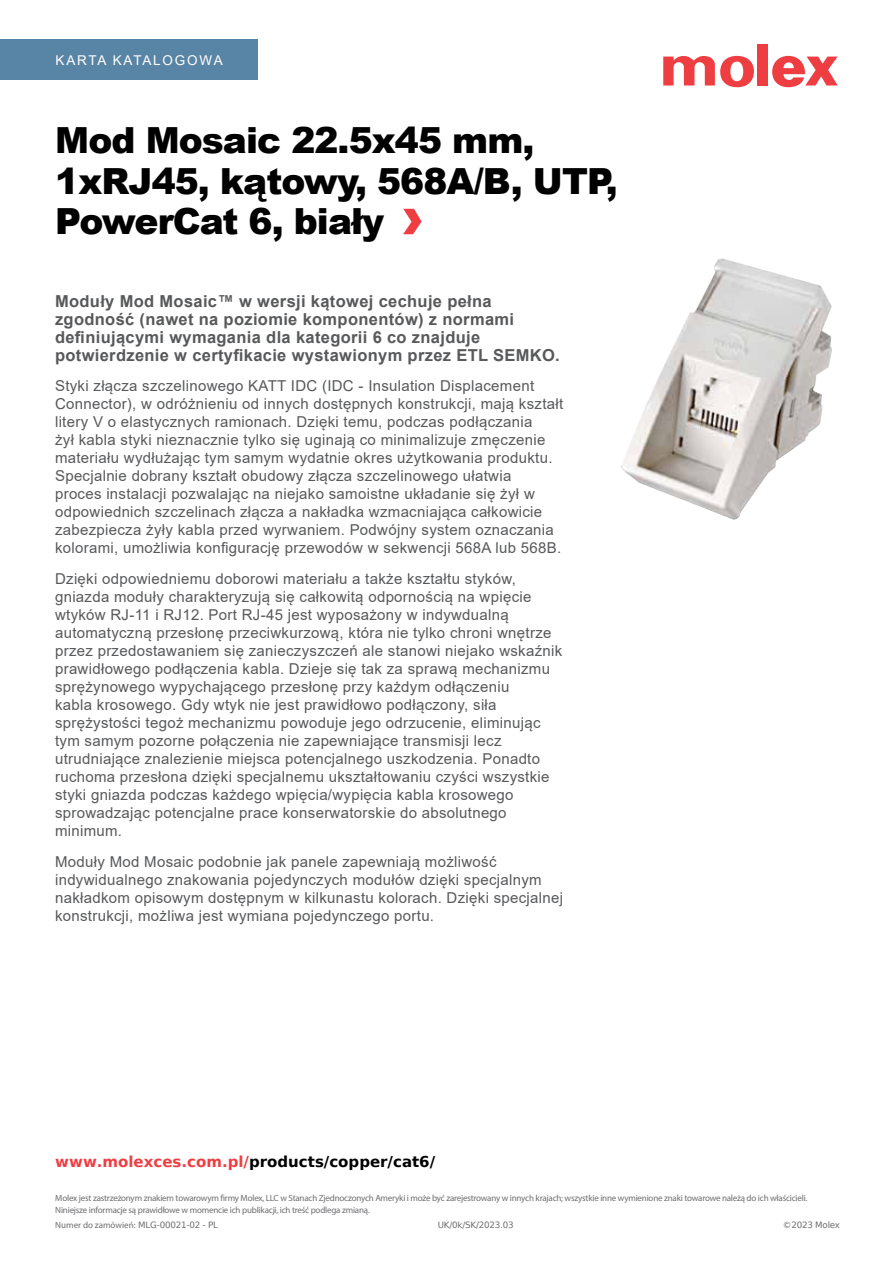
<style>
.page{position:relative;width:893px;height:1263px;background:#fff}
.page>*{position:absolute;margin:0;border:0;box-sizing:border-box;transform-origin:0 0}
.t1{font:900 36px/40.5px "Arial";letter-spacing:-.025em;color:#000}
.t2{font:700 16.5px/18px "Arial";letter-spacing:.02em;color:#58595b}
.t3{font:15px/18px "Arial";letter-spacing:.02em;color:#58595b}
.t4{font:700 15px "Bitstream Vera Sans";color:#000}
.t5{font:13.5px "Arial";letter-spacing:.135em;color:#fff}
.t6{font:9px/12px "Myriad Pro";letter-spacing:-.025em;color:#6d6e71}
.t7{font:9px "Myriad Pro";color:#6d6e71}
.t8{font:8.7px "Bitstream Vera Sans";letter-spacing:-.02em;color:#6d6e71}
.s1{color:#ef3e42}
.s2{font-family:"Bitstream Vera Sans";font-size:8.7px}
</style>
<div class="page">
<div style="left:0;top:39px;width:258px;height:41px;background:#5884a5"></div>
<div style="left:757px;top:44px;width:11px;height:41px;background:#ef3e42"></div>
<svg style="left:663px;top:55px;width:91px;height:32px"></svg>
<svg style="left:772px;top:56px;width:66px;height:31px"></svg>
<img style="left:621px;top:258px;width:211px;height:262px">
<svg style="left:403px;top:209px;width:19px;height:25px"></svg>
<p class="t5" style="left:56px;top:51px;width:169px">KARTA KATALOGOWA</p>
<h1 class="t1" style="left:55px;top:119px;width:564px">Mod Mosaic 22.5x45 mm,<br>1xRJ45, kątowy, 568A/B, UTP,<br>PowerCat 6, biały</h1>
<p class="t2" style="left:55px;top:292px;width:506px">Moduły Mod Mosaic™ w wersji kątowej cechuje pełna zgodność (nawet na poziomie komponentów) z normami definiującymi wymagania dla kategorii 6 co znajduje potwierdzenie w certyfikacie wystawionym przez ETL SEMKO.</p>
<p class="t3" style="left:55px;top:377px;width:510px">Styki złącza szczelinowego KATT IDC (IDC - Insulation Displacement Connector), w odróżnieniu od innych dostępnych konstrukcji, mają kształt litery V o elastycznych ramionach. Dzięki temu, podczas podłączania<br>żył kabla styki nieznacznie tylko się uginają co minimalizuje zmęczenie materiału wydłużając tym samym wydatnie okres użytkowania produktu.<br>Specjalnie dobrany kształt obudowy złącza szczelinowego ułatwia<br>proces instalacji pozwalając na niejako samoistne układanie się żył w odpowiednich szczelinach złącza a nakładka wzmacniająca całkowicie zabezpiecza żyły kabla przed wyrwaniem. Podwójny system oznaczania kolorami, umożliwia konfigurację przewodów w sekwencji 568A lub 568B.</p>
<p class="t3" style="left:55px;top:570px;width:509px">Dzięki odpowiedniemu doborowi materiału a także kształtu styków, gniazda moduły charakteryzują się całkowitą odpornością na wpięcie wtyków RJ-11 i RJ12. Port RJ-45 jest wyposażony w indywdualną automatyczną przesłonę przeciwkurzową, która nie tylko chroni wnętrze przez przedostawaniem się zanieczyszczeń ale stanowi niejako wskaźnik prawidłowego podłączenia kabla. Dzieje się tak za sprawą mechanizmu sprężynowego wypychającego przesłonę przy każdym odłączeniu<br>kabla krosowego. Gdy wtyk nie jest prawidłowo podłączony, siła sprężystości tegoż mechanizmu powoduje jego odrzucenie, eliminując tym samym pozorne połączenia nie zapewniające transmisji lecz utrudniające znalezienie miejsca potencjalnego uszkodzenia. Ponadto ruchoma przesłona dzięki specjalnemu ukształtowaniu czyści wszystkie styki gniazda podczas każdego wpięcia/wypięcia kabla krosowego sprowadzając potencjalne prace konserwatorskie do absolutnego minimum.</p>
<p class="t3" style="left:55px;top:853px;width:510px">Moduły Mod Mosaic podobnie jak panele zapewniają możliwość indywidualnego znakowania pojedynczych modułów dzięki specjalnym nakładkom opisowym dostępnym w kilkunastu kolorach. Dzięki specjalnej konstrukcji, możliwa jest wymiana pojedynczego portu.</p>
<p class="t4" style="left:55px;top:1153px;width:381px"><span class="s1">www.molexces.com.pl/</span>products/copper/cat6/</p>
<p class="t6" style="left:55px;top:1192px;width:754px">Molex jest zastrzeżonym znakiem towarowym firmy Molex, LLC w Stanach Zjednoczonych Ameryki i może być zarejestrowany w innych krajach; wszystkie inne wymienione znaki towarowe należą do ich właścicieli.<br>Niniejsze informacje są prawidłowe w momencie ich publikacji, ich treść podlega zmianą.</p>
<p class="t7" style="left:55px;top:1219px;width:164px">Numer do zamówień: <span class="s2">MLG-00021-02 - PL</span></p>
<p class="t8" style="left:438px;top:1220px;width:77px">UK/0k/SK/2023.03</p>
<p class="t8" style="left:783px;top:1220px;width:59px">©2023 Molex</p>
</div>
